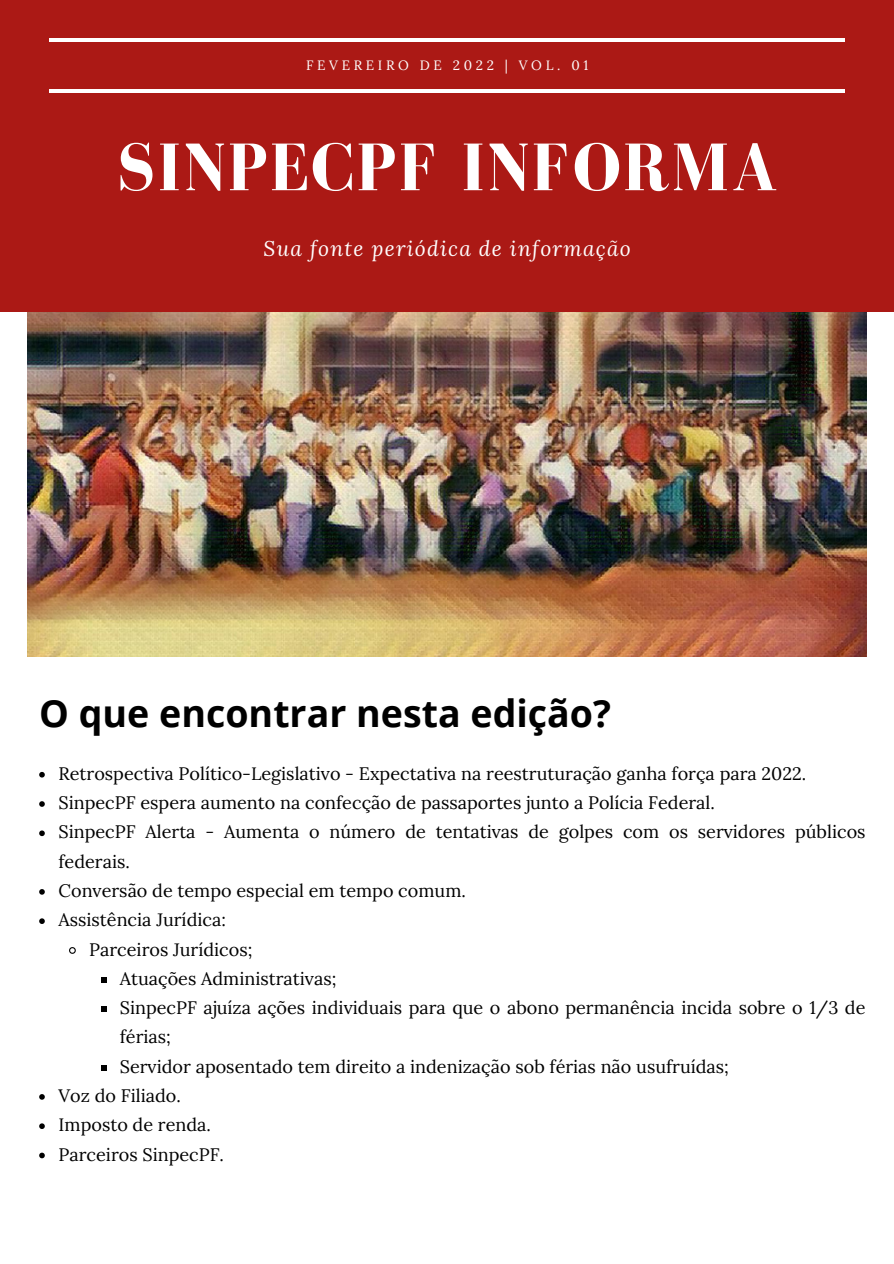
<style>
.page{position:relative;width:894px;height:1264px;background:#fff}
.page>*{position:absolute;margin:0;border:0;box-sizing:border-box;transform-origin:0 0}
.t1{font:700 69px "Bodoni FLF";letter-spacing:.03em;color:#fff}
.t2{font:700 37.5px "Open Sans";color:#000}
.t3{font:italic 21px "Lora";letter-spacing:.06em;color:#fff}
.t4{font:18px/29.2px "Lora";color:#000}
.t5{font:13.5px "Lora";letter-spacing:.27em;color:#fff}
</style>
<div class="page">
<img style="left:28px;top:311px;width:838px;height:345px">
<div style="left:0;top:0;width:893px;height:311px;background:#ab1915"></div>
<hr style="left:50px;top:90px;width:794px;height:3px;background:#fff">
<hr style="left:50px;top:38px;width:794px;height:3px;background:#fff">
<svg style="left:39px;top:772px;width:6px;height:5px"></svg>
<svg style="left:39px;top:801px;width:6px;height:5px"></svg>
<svg style="left:39px;top:830px;width:6px;height:6px"></svg>
<svg style="left:39px;top:889px;width:6px;height:5px"></svg>
<svg style="left:39px;top:918px;width:6px;height:6px"></svg>
<svg style="left:69px;top:947px;width:7px;height:7px"></svg>
<svg style="left:101px;top:977px;width:6px;height:5px"></svg>
<svg style="left:101px;top:1006px;width:6px;height:5px"></svg>
<svg style="left:101px;top:1065px;width:6px;height:5px"></svg>
<svg style="left:39px;top:1094px;width:6px;height:5px"></svg>
<svg style="left:39px;top:1123px;width:6px;height:5px"></svg>
<svg style="left:39px;top:1152px;width:6px;height:6px"></svg>
<p class="t5" style="left:306px;top:56px;width:284px">FEVEREIRO DE 2022 | VOL. 01</p>
<p class="t1" style="left:117px;top:130px;width:662px">SINPECPF INFORMA</p>
<p class="t3" style="left:263px;top:235px;width:368px">Sua fonte periódica de informação</p>
<p class="t2" style="left:39px;top:687px;width:573px">O que encontrar nesta edição?</p>
<p class="t4" style="left:59px;top:758px;width:749px">Retrospectiva Político-Legislativo - Expectativa na reestruturação ganha força para 2022.</p>
<p class="t4" style="left:59px;top:787px;width:657px">SinpecPF espera aumento na confecção de passaportes junto a Polícia Federal.</p>
<p class="t4" style="left:59px;top:817px;width:808px">SinpecPF Alerta - Aumenta o número de tentativas de golpes com os servidores públicos federais.</p>
<p class="t4" style="left:59px;top:875px;width:408px">Conversão de tempo especial em tempo comum.</p>
<p class="t4" style="left:59px;top:905px;width:169px">Assistência Jurídica:</p>
<p class="t4" style="left:89px;top:934px;width:165px">Parceiros Jurídicos;</p>
<p class="t4" style="left:120px;top:963px;width:218px">Atuações Administrativas;</p>
<p class="t4" style="left:120px;top:992px;width:747px">SinpecPF ajuíza ações individuais para que o abono permanência incida sobre o 1/3 de férias;</p>
<p class="t4" style="left:120px;top:1051px;width:610px">Servidor aposentado tem direito a indenização sob férias não usufruídas;</p>
<p class="t4" style="left:59px;top:1080px;width:124px">Voz do Filiado.</p>
<p class="t4" style="left:59px;top:1109px;width:154px">Imposto de renda.</p>
<p class="t4" style="left:59px;top:1139px;width:167px">Parceiros SinpecPF.</p>
</div>
